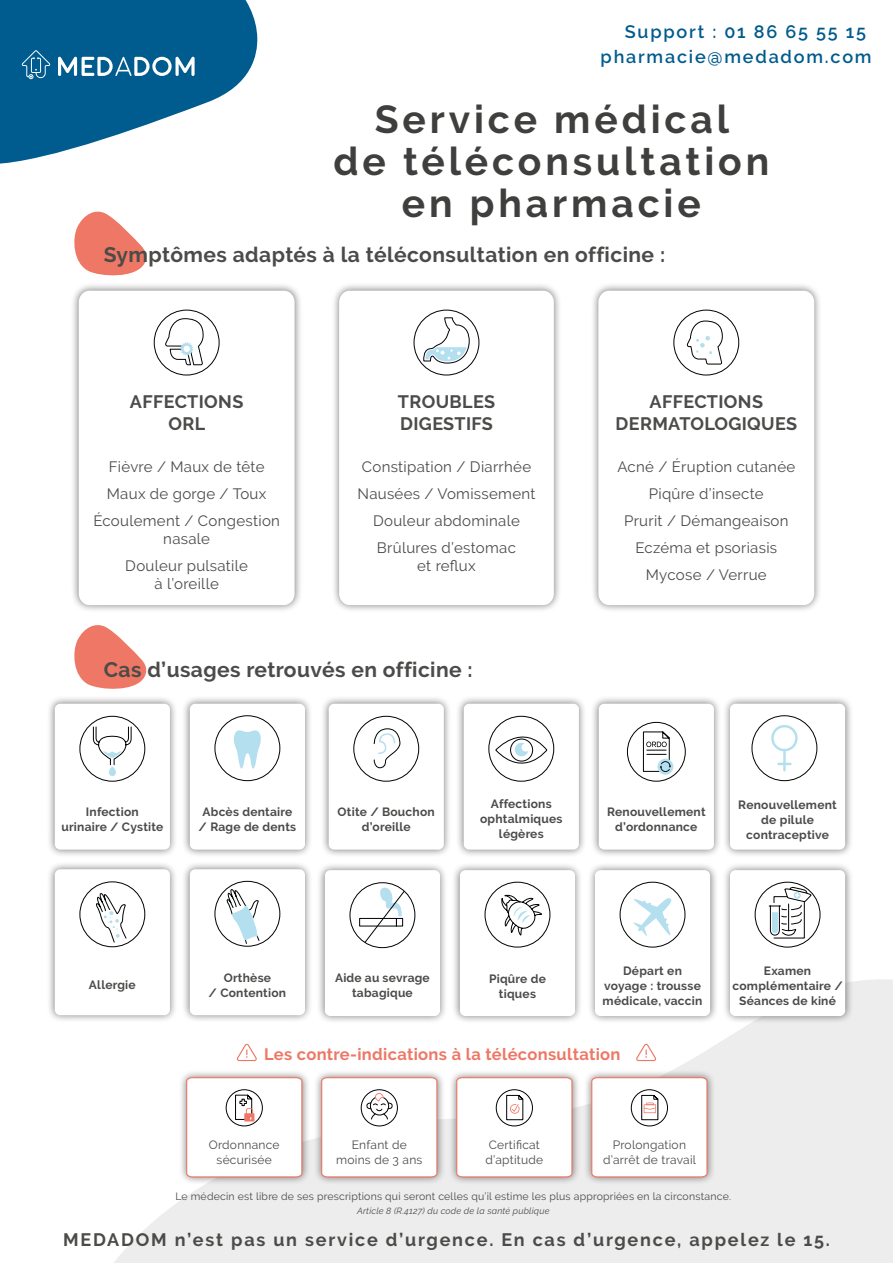
<style>
.page{position:relative;width:893px;height:1263px;background:#fff}
.page>*{position:absolute;margin:0;border:0;box-sizing:border-box;transform-origin:0 0}
.t1{font:700 39px/42px "Raleway";letter-spacing:.1em;color:#3f3f3e;text-align:center}
.t2{font:700 21px "Raleway";letter-spacing:.02em;color:#4b4b49}
.t3{font:700 18px "Raleway";letter-spacing:.1em;color:#4b4b49}
.t4{font:700 18px/22.5px "Raleway";letter-spacing:.02em;color:#4b4b49;text-align:center}
.t5{font:600 18px/24.6px "Raleway";letter-spacing:.1em;color:#005b8e}
.t6{font:700 16.5px "Raleway";letter-spacing:.02em;color:#ee7765}
.t7{font:15px/27px "Raleway";letter-spacing:.02em;color:#4b4b49;text-align:center}
.t8{font:700 12px/15px "Raleway";letter-spacing:.02em;color:#4b4b49;text-align:center}
.t9{font:12px/15px "Raleway";letter-spacing:.02em;color:#4b4b49;text-align:center}
.t10{font:10.5px "Raleway";letter-spacing:.02em;color:#4b4b49}
.t11{font:italic 9px "Raleway";letter-spacing:.02em;color:#4b4b49}
</style>
<div class="page">
<svg style="left:114px;top:979px;width:779px;height:284px;fill:#eeeded"></svg>
<svg style="left:0;top:0;width:258px;height:164px"></svg>
<svg style="left:74px;top:211px;width:73px;height:65px"></svg>
<div style="left:70px;top:283px;width:233px;height:330px;background:#000;opacity:.53"></div>
<div style="left:79px;top:291px;width:216px;height:314px;background:#fff;border-radius:11px"></div>
<div style="left:331px;top:283px;width:231px;height:330px;background:#000;opacity:.53"></div>
<div style="left:339px;top:291px;width:215px;height:314px;background:#fff;border-radius:11px"></div>
<div style="left:590px;top:283px;width:232px;height:330px;background:#000;opacity:.53"></div>
<div style="left:598px;top:291px;width:216px;height:314px;background:#fff;border-radius:11px"></div>
<svg style="left:153px;top:309px;width:67px;height:67px"></svg>
<svg style="left:413px;top:309px;width:67px;height:67px"></svg>
<svg style="left:673px;top:309px;width:66px;height:67px"></svg>
<div style="left:178px;top:1069px;width:133px;height:117px;background:#000;opacity:.53"></div>
<div style="left:313px;top:1069px;width:133px;height:117px;background:#000;opacity:.53"></div>
<div style="left:448px;top:1069px;width:133px;height:117px;background:#000;opacity:.53"></div>
<div style="left:583px;top:1069px;width:133px;height:117px;background:#000;opacity:.53"></div>
<svg style="left:186px;top:1076px;width:117px;height:102px"></svg>
<svg style="left:456px;top:1076px;width:117px;height:102px"></svg>
<svg style="left:237px;top:1044px;width:20px;height:17px"></svg>
<svg style="left:636px;top:1044px;width:20px;height:17px"></svg>
<svg style="left:591px;top:1076px;width:117px;height:102px"></svg>
<svg style="left:321px;top:1076px;width:117px;height:102px"></svg>
<svg style="left:74px;top:625px;width:73px;height:64px"></svg>
<div style="left:320px;top:696px;width:132px;height:162px;background:#000;opacity:.53"></div>
<div style="left:329px;top:704px;width:115px;height:146px;background:#fff;border-radius:6px"></div>
<svg style="left:353px;top:715px;width:66px;height:67px"></svg>
<div style="left:455px;top:696px;width:132px;height:162px;background:#000;opacity:.53"></div>
<div style="left:464px;top:704px;width:115px;height:146px;background:#fff;border-radius:6px"></div>
<svg style="left:488px;top:715px;width:66px;height:67px"></svg>
<div style="left:181px;top:696px;width:132px;height:162px;background:#000;opacity:.53"></div>
<div style="left:190px;top:704px;width:115px;height:146px;background:#fff;border-radius:6px"></div>
<div style="left:215px;top:715px;width:65px;height:66px;border:1px solid #010203;border-radius:50%"></div>
<svg style="left:234px;top:730px;width:27px;height:38px"></svg>
<div style="left:181px;top:861px;width:132px;height:162px;background:#000;opacity:.53"></div>
<div style="left:190px;top:869px;width:115px;height:146px;background:#fff;border-radius:6px"></div>
<svg style="left:214px;top:880px;width:67px;height:67px"></svg>
<div style="left:587px;top:862px;width:131px;height:162px;background:#000;opacity:.53"></div>
<div style="left:595px;top:870px;width:115px;height:146px;background:#fff;border-radius:6px"></div>
<div style="left:620px;top:882px;width:65px;height:65px;border:1px solid #010203;border-radius:50%"></div>
<svg style="left:633px;top:898px;width:39px;height:38px"></svg>
<div style="left:46px;top:696px;width:132px;height:162px;background:#000;opacity:.53"></div>
<div style="left:55px;top:704px;width:115px;height:146px;background:#fff;border-radius:6px"></div>
<svg style="left:79px;top:715px;width:67px;height:67px"></svg>
<svg style="left:109px;top:766px;width:7px;height:10px"></svg>
<div style="left:316px;top:862px;width:132px;height:162px;background:#000;opacity:.53"></div>
<div style="left:325px;top:870px;width:115px;height:146px;background:#fff;border-radius:6px"></div>
<svg style="left:349px;top:882px;width:67px;height:66px"></svg>
<div style="left:451px;top:862px;width:132px;height:162px;background:#000;opacity:.53"></div>
<div style="left:460px;top:870px;width:115px;height:146px;background:#fff;border-radius:6px"></div>
<svg style="left:484px;top:881px;width:67px;height:67px"></svg>
<div style="left:46px;top:861px;width:132px;height:162px;background:#000;opacity:.53"></div>
<div style="left:55px;top:869px;width:115px;height:146px;background:#fff;border-radius:6px"></div>
<svg style="left:79px;top:881px;width:67px;height:66px"></svg>
<div style="left:722px;top:696px;width:131px;height:162px;background:#000;opacity:.53"></div>
<div style="left:730px;top:704px;width:115px;height:146px;background:#fff;border-radius:6px"></div>
<div style="left:752px;top:715px;width:65px;height:66px;border:1px solid #010203;border-radius:50%"></div>
<svg style="left:771px;top:725px;width:27px;height:26px"></svg>
<hr style="left:783px;top:749px;width:3px;height:22px;background:#b3dfee">
<svg style="left:777px;top:763px;width:15px;height:2px"></svg>
<div style="left:722px;top:862px;width:131px;height:162px;background:#000;opacity:.53"></div>
<div style="left:730px;top:870px;width:115px;height:146px;background:#fff;border-radius:6px"></div>
<div style="left:590px;top:696px;width:132px;height:162px;background:#000;opacity:.53"></div>
<div style="left:599px;top:704px;width:115px;height:146px;background:#fff;border-radius:6px"></div>
<svg style="left:627px;top:722px;width:59px;height:60px"></svg>
<svg style="left:754px;top:881px;width:67px;height:67px"></svg>
<h3 class="t5" style="left:601px;top:20px;width:273px;text-indent:24px">Support : 01 86 65 55 15 pharmacie@medadom.com</h3>
<h1 class="t1" style="left:333px;top:99px;width:437px">Service médical<br>de téléconsultation en pharmacie</h1>
<h2 class="t2" style="left:104px;top:242px;width:563px">Symptômes adaptés à la téléconsultation en officine :</h2>
<h3 class="t4" style="left:130px;top:390px;width:115px">AFFECTIONS<br>ORL</h3>
<p class="t7" style="left:93px;top:453px;width:188px">Fièvre / Maux de tête<br>Maux de gorge / Toux<br>Écoulement / Congestion</p>
<p class="t7" style="left:125px;top:525px;width:124px">nasale<br>Douleur pulsatile</p>
<p class="t7" style="left:155px;top:570px;width:66px">à l’oreille</p>
<h3 class="t4" style="left:398px;top:390px;width:99px;text-align:left">TROUBLES<br>DIGESTIFS</h3>
<p class="t7" style="left:357px;top:453px;width:179px">Constipation / Diarrhée<br>Nausées / Vomissement<br>Douleur abdominale<br>Brûlures d’estomac</p>
<p class="t7" style="left:417px;top:552px;width:60px">et reflux</p>
<h2 class="t2" style="left:104px;top:657px;width:371px">Cas d’usages retrouvés en officine :</h2>
<h3 class="t4" style="left:616px;top:390px;width:183px">AFFECTIONS<br>DERMATOLOGIQUES</h3>
<p class="t7" style="left:617px;top:453px;width:179px">Acné / Éruption cutanée<br>Piqûre d’insecte<br>Prurit / Démangeaison<br>Eczéma et psoriasis<br>Mycose / Verrue</p>
<p class="t8" style="left:61px;top:804px;width:104px">Infection<br>urinaire / Cystite</p>
<p class="t8" style="left:199px;top:805px;width:99px">Abcès dentaire / Rage de dents</p>
<p class="t8" style="left:338px;top:804px;width:99px">Otite / Bouchon d’oreille</p>
<p class="t8" style="left:480px;top:797px;width:84px">Affections ophtalmiques légères</p>
<p class="t8" style="left:607px;top:804px;width:100px">Renouvellement d’ordonnance</p>
<p class="t8" style="left:738px;top:797px;width:100px">Renouvellement de pilule contraceptive</p>
<p class="t8" style="left:89px;top:977px;width:48px">Allergie</p>
<p class="t8" style="left:209px;top:970px;width:79px">Orthèse<br>/ Contention</p>
<p class="t8" style="left:603px;top:963px;width:101px">Départ en voyage : trousse médicale, vaccin</p>
<p class="t8" style="left:335px;top:971px;width:96px">Aide au sevrage tabagique</p>
<p class="t8" style="left:489px;top:971px;width:58px">Piqûre de tiques</p>
<h3 class="t6" style="left:264px;top:1045px;width:358px">Les contre-indications à la téléconsultation</h3>
<p class="t8" style="left:732px;top:963px;width:112px">Examen complémentaire /<br>Séances de kiné</p>
<p class="t9" style="left:209px;top:1137px;width:72px">Ordonnance sécurisée</p>
<p class="t9" style="left:336px;top:1137px;width:88px">Enfant de moins de 3 ans</p>
<p class="t9" style="left:485px;top:1137px;width:59px;text-align:left">Certificat d’aptitude</p>
<p class="t9" style="left:603px;top:1137px;width:95px">Prolongation d’arrêt de travail</p>
<p class="t10" style="left:175px;top:1190px;width:557px">Le médecin est libre de ses prescriptions qui seront celles qu’il estime les plus appropriées en la circonstance.</p>
<p class="t11" style="left:357px;top:1205px;width:194px">Article 8 (R.4127) du code de la santé publique</p>
<h3 class="t3" style="left:63px;top:1229px;width:768px">MEDADOM n’est pas un service d’urgence. En cas d’urgence, appelez le 15.</h3>
</div>
